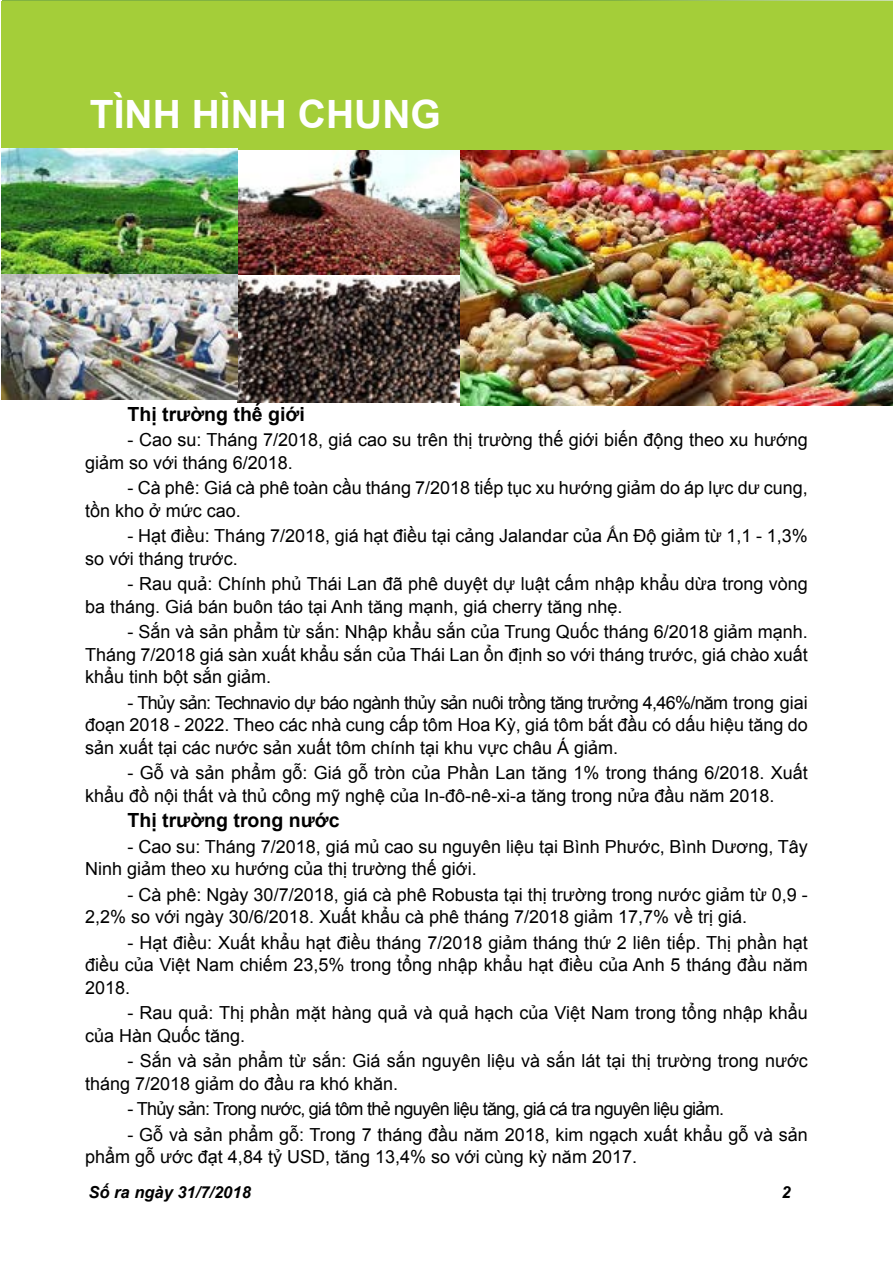
<style>
.page{position:relative;width:893px;height:1263px;background:#fff}
.page>*{position:absolute;margin:0;border:0;box-sizing:border-box;transform-origin:0 0}
.t1{font:700 39px "Arial";color:#fff}
.t2{font:700 19.5px "Arial";color:#000}
.t3{font:18px/22.5px "Arial";color:#000}
.t4{font:18px "Arial";letter-spacing:-.04em;color:#000}
.t5{font:italic 700 16.5px "Arial";color:#000}
</style>
<div class="page">
<div style="left:1px;top:2px;width:892px;height:148px;background:#a4ce39"></div>
<img style="left:238px;top:150px;width:223px;height:124px">
<img style="left:2px;top:149px;width:236px;height:125px">
<img style="left:238px;top:277px;width:223px;height:126px">
<img style="left:2px;top:274px;width:236px;height:125px">
<img style="left:461px;top:150px;width:432px;height:255px">
<h1 class="t1" style="left:90px;top:88px;width:352px">TÌNH HÌNH CHUNG</h1>
<p class="t2" style="left:128px;top:401px;width:179px">Thị trường thế giới</p>
<p class="t3" style="left:85px;top:429px;width:724px;text-indent:43px">- Cao su: Tháng 7/2018, giá cao su trên thị trường thế giới biến động theo xu hướng giảm so với tháng 6/2018.</p>
<p class="t3" style="left:85px;top:477px;width:724px;text-indent:43px">- Cà phê: Giá cà phê toàn cầu tháng 7/2018 tiếp tục xu hướng giảm do áp lực dư cung, tồn kho ở mức cao.</p>
<p class="t3" style="left:85px;top:525px;width:724px;text-indent:43px">- Hạt điều: Tháng 7/2018, giá hạt điều tại cảng Jalandar của Ấn Độ giảm từ 1,1 - 1,3% so với tháng trước.</p>
<p class="t3" style="left:85px;top:573px;width:724px;text-indent:43px">- Rau quả: Chính phủ Thái Lan đã phê duyệt dự luật cấm nhập khẩu dừa trong vòng ba tháng. Giá bán buôn táo tại Anh tăng mạnh, giá cherry tăng nhẹ.</p>
<p class="t3" style="left:85px;top:621px;width:724px;text-align:justify;text-indent:43px">- Sắn và sản phẩm từ sắn: Nhập khẩu sắn của Trung Quốc tháng 6/2018 giảm mạnh.<br>Tháng 7/2018 giá sàn xuất khẩu sắn của Thái Lan ổn định so với tháng trước, giá chào xuất khẩu tinh bột sắn giảm.</p>
<p class="t3" style="left:85px;top:691px;width:724px;text-align:justify;text-indent:43px">- Thủy sản: Technavio dự báo ngành thủy sản nuôi trồng tăng trưởng 4,46%/năm trong giai đoạn 2018 - 2022. Theo các nhà cung cấp tôm Hoa Kỳ, giá tôm bắt đầu có dấu hiệu tăng do sản xuất tại các nước sản xuất tôm chính tại khu vực châu Á giảm.</p>
<p class="t3" style="left:85px;top:762px;width:724px;text-indent:43px">- Gỗ và sản phẩm gỗ: Giá gỗ tròn của Phần Lan tăng 1% trong tháng 6/2018. Xuất khẩu đồ nội thất và thủ công mỹ nghệ của In-đô-nê-xi-a tăng trong nửa đầu năm 2018.</p>
<p class="t2" style="left:128px;top:807px;width:213px">Thị trường trong nước</p>
<p class="t3" style="left:85px;top:835px;width:724px;text-indent:43px">- Cao su: Tháng 7/2018, giá mủ cao su nguyên liệu tại Bình Phước, Bình Dương, Tây<br>Ninh giảm theo xu hướng của thị trường thế giới.</p>
<p class="t3" style="left:85px;top:883px;width:724px;text-indent:43px">- Cà phê: Ngày 30/7/2018, giá cà phê Robusta tại thị trường trong nước giảm từ 0,9 -<br>2,2% so với ngày 30/6/2018. Xuất khẩu cà phê tháng 7/2018 giảm 17,7% về trị giá.</p>
<p class="t3" style="left:85px;top:931px;width:724px;text-align:justify;text-indent:43px">- Hạt điều: Xuất khẩu hạt điều tháng 7/2018 giảm tháng thứ 2 liên tiếp. Thị phần hạt điều của Việt Nam chiếm 23,5% trong tổng nhập khẩu hạt điều của Anh 5 tháng đầu năm 2018.</p>
<p class="t3" style="left:85px;top:1002px;width:724px;text-indent:43px">- Rau quả: Thị phần mặt hàng quả và quả hạch của Việt Nam trong tổng nhập khẩu của Hàn Quốc tăng.</p>
<p class="t3" style="left:85px;top:1050px;width:724px;text-indent:43px">- Sắn và sản phẩm từ sắn: Giá sắn nguyên liệu và sắn lát tại thị trường trong nước tháng 7/2018 giảm do đầu ra khó khăn.</p>
<p class="t4" style="left:128px;top:1097px;width:598px">- Thủy sản: Trong nước, giá tôm thẻ nguyên liệu tăng, giá cá tra nguyên liệu giảm.</p>
<p class="t3" style="left:85px;top:1123px;width:724px;text-indent:43px">- Gỗ và sản phẩm gỗ: Trong 7 tháng đầu năm 2018, kim ngạch xuất khẩu gỗ và sản phẩm gỗ ước đạt 4,84 tỷ USD, tăng 13,4% so với cùng kỳ năm 2017.</p>
<p class="t5" style="left:88px;top:1181px;width:164px">Số ra ngày 31/7/2018</p>
<p class="t5" style="left:781px;top:1181px;width:11px">2</p>
</div>
